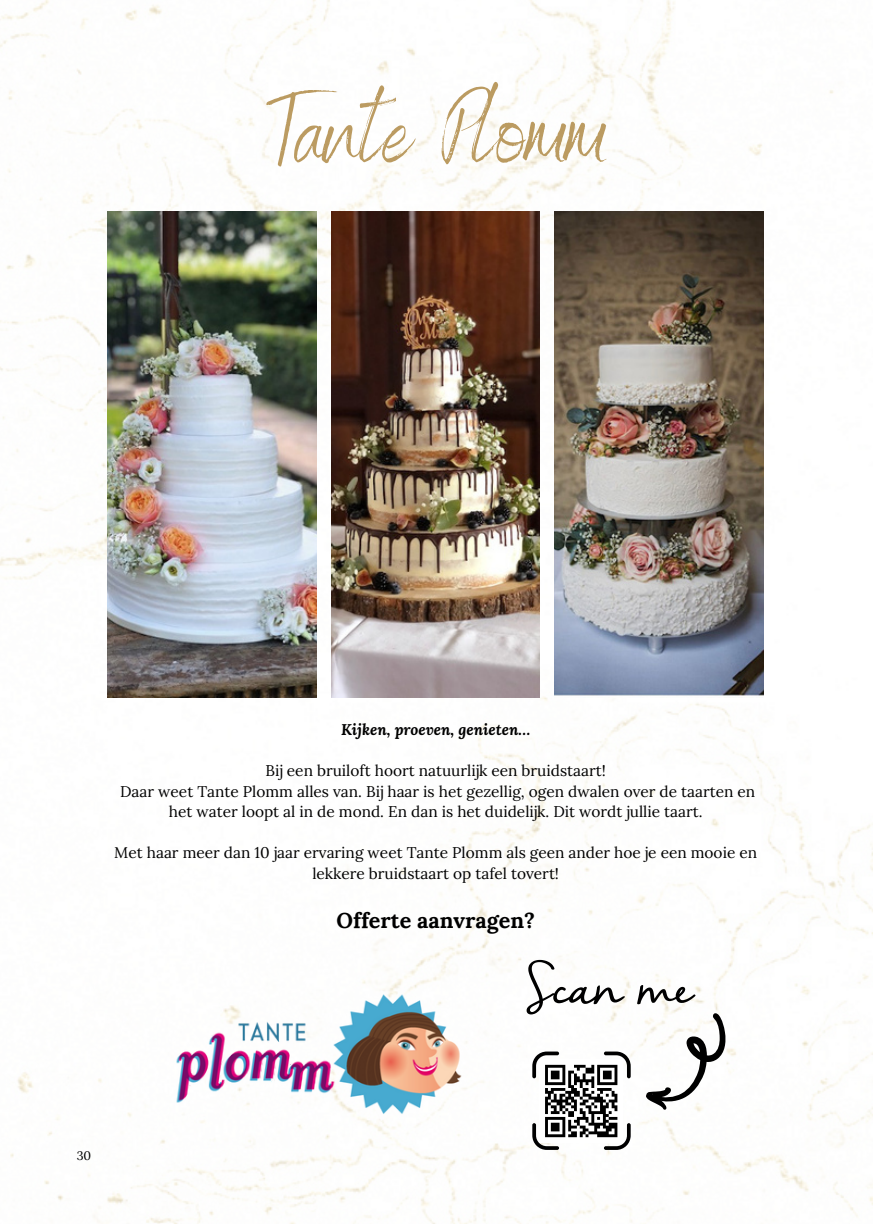
<style>
.page{position:relative;width:873px;height:1224px;background:#fff}
.page>*{position:absolute;margin:0;border:0;box-sizing:border-box;transform-origin:0 0}
.t1{font:99.8px "Benedict";color:#bb9b61}
.t2{font:700 21.6px "Lora";color:#000}
.t3{font:15.4px/20.6px "Lora";color:#000;text-align:center}
.t4{font:italic 700 15.4px "Lora";color:#000}
.t5{font:12.4px "Lora";color:#000}
</style>
<div class="page">
<img style="left:0;top:0;width:873px;height:1224px">
<img style="left:108px;top:211px;width:208px;height:486px">
<img style="left:331px;top:211px;width:209px;height:486px">
<img style="left:555px;top:211px;width:208px;height:486px">
<svg style="left:646px;top:1012px;width:81px;height:98px"></svg>
<svg style="left:527px;top:960px;width:98px;height:54px"></svg>
<svg style="left:637px;top:985px;width:58px;height:19px"></svg>
<img style="left:173px;top:989px;width:294px;height:132px">
<svg style="left:532px;top:1052px;width:99px;height:98px"></svg>
<hr style="left:597px;top:1134px;width:20px;height:3px;background:#000">
<h1 class="t1" style="left:267px;top:67px;width:341px">Tante Plomm</h1>
<p class="t4" style="left:341px;top:719px;width:191px">Kijken, proeven, genieten…</p>
<p class="t3" style="left:266px;top:760px;width:342px">Bij een bruiloft hoort natuurlijk een bruidstaart!</p>
<p class="t3" style="left:120px;top:781px;width:637px">Daar weet Tante Plomm alles van. Bij haar is het gezellig, ogen dwalen over de taarten en het water loopt al in de mond. En dan is het duidelijk. Dit wordt jullie taart.</p>
<h2 class="t3" style="left:114px;top:843px;width:644px">Met haar meer dan 10 jaar ervaring weet Tante Plomm als geen ander hoe je een mooie en lekkere bruidstaart op tafel tovert!</h2>
<p class="t2" style="left:336px;top:906px;width:200px">Offerte aanvragen?</p>
<h3 class="t5" style="left:77px;top:1148px;width:16px">30</h3>
</div>
